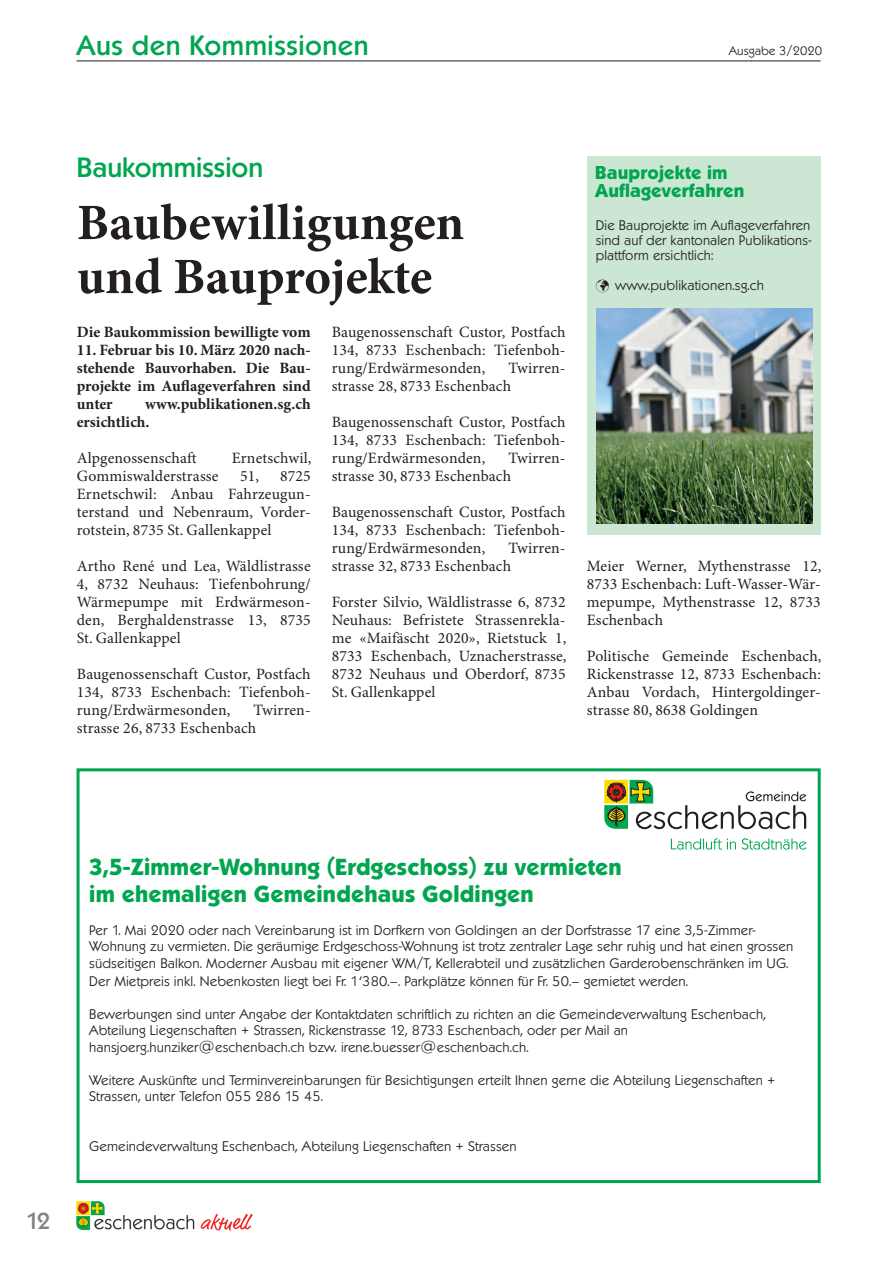
<style>
.page{position:relative;width:893px;height:1263px;background:#fff}
.page>*{position:absolute;margin:0;border:0;box-sizing:border-box;transform-origin:0 0}
.t1{font:700 51px/54px "Minion Pro";color:#231f20}
.t2{font:500 27px "Koblenz TS";letter-spacing:.02em;color:#00a54f}
.t3{font:500 27px "Koblenz TS";color:#00a54f}
.t4{font:700 22.5px/27px "Koblenz TS";letter-spacing:.01em;color:#00a54f}
.t5{font:500 22.5px "Koblenz TS";color:#808285}
.t6{font:700 18px/18px "Koblenz TS";letter-spacing:.01em;color:#00a54f}
.t7{font:15.75px/18px "Minion Pro";letter-spacing:.01em;color:#231f20;text-align:justify}
.t8{font:700 15.75px/18px "Minion Pro";color:#231f20;text-align:justify}
.t9{font:300 13.5px/16.5px "Koblenz TS";letter-spacing:.01em;color:#231f20}
.t10{font:300 12px "Koblenz TS";color:#231f20}
.s1{font-family:"Minion Pro";font-weight:400;font-size:15.75px}
</style>
<div class="page">
<hr style="left:77px;top:61px;width:744px;height:1px;background:#231f20">
<img style="left:76px;top:1201px;width:177px;height:30px">
<div style="left:587px;top:157px;width:234px;height:378px;background:#cbe6d3"></div>
<img style="left:596px;top:308px;width:216px;height:215px">
<div style="left:77px;top:768px;width:744px;height:415px;background:#fff;border:3px solid #00a54f"></div>
<svg style="left:604px;top:780px;width:202px;height:70px"></svg>
<h2 class="t2" style="left:77px;top:29px;width:294px">Aus den Kommissionen</h2>
<p class="t10" style="left:729px;top:43px;width:95px">Ausgabe 3/2020</p>
<h2 class="t3" style="left:77px;top:151px;width:188px">Baukommission</h2>
<h1 class="t1" style="left:77px;top:198px;width:389px">Baubewilligungen und Bauprojekte</h1>
<p class="t8" style="left:77px;top:324px;width:235px">Die Baukommission bewilligte vom</p>
<p class="t8" style="left:77px;top:342px;width:235px">11. Februar bis 10. März 2020 nach&shy;stehende Bauvorhaben. Die Bau&shy;projekte im Auflageverfahren sind unter</p>
<p class="t7" style="left:332px;top:324px;width:235px">Baugenossenschaft Custor, Postfach 134, 8733 Eschenbach: Tiefenboh&shy;rung/Erdwärmesonden,</p>
<p class="t7" style="left:332px;top:360px;width:235px;text-indent:177px">Twirren&shy;strasse 28, 8733 Eschenbach</p>
<p class="t7" style="left:332px;top:414px;width:235px">Baugenossenschaft Custor, Postfach 134, 8733 Eschenbach: Tiefenboh&shy;rung/Erdwärmesonden,</p>
<p class="t8" style="left:77px;top:396px;width:235px;text-indent:68px">www.publikationen.sg.ch ersichtlich.</p>
<p class="t7" style="left:77px;top:450px;width:121px">Alpgenossenschaft</p>
<p class="t7" style="left:232px;top:450px;width:81px">Ernetschwil,</p>
<p class="t7" style="left:77px;top:468px;width:143px">Gommiswalderstrasse</p>
<p class="t7" style="left:240px;top:468px;width:21px">51,</p>
<p class="t7" style="left:332px;top:450px;width:235px;text-indent:177px">Twirren&shy;strasse 30, 8733 Eschenbach</p>
<p class="t7" style="left:332px;top:504px;width:235px">Baugenossenschaft Custor, Postfach 134, 8733 Eschenbach: Tiefenboh&shy;rung/Erdwärmesonden,</p>
<p class="t7" style="left:77px;top:468px;width:235px;text-indent:203px">8725<br>Ernetschwil: Anbau Fahrzeugun&shy;terstand und Nebenraum, Vorder&shy;rotstein, 8735 St. Gallenkappel</p>
<p class="t7" style="left:77px;top:558px;width:235px">Artho René und Lea, Wäldlistrasse 4, 8732 Neuhaus: Tiefenbohrung/ Wärmepumpe mit Erdwärmeson&shy;den, Berghaldenstrasse 13, 8735<br>St. Gallenkappel</p>
<p class="t7" style="left:77px;top:666px;width:235px">Baugenossenschaft Custor, Postfach 134, 8733 Eschenbach: Tiefenboh&shy;rung/Erdwärmesonden,</p>
<p class="t7" style="left:332px;top:540px;width:235px;text-indent:177px">Twirren&shy;strasse 32, 8733 Eschenbach</p>
<p class="t7" style="left:332px;top:594px;width:236px">Forster Silvio, Wäldlistrasse 6, 8732<br>Neuhaus: Befristete Strassenrekla&shy;me «Maifäscht 2020», Rietstuck 1, 8733 Eschenbach, Uznacherstrasse, 8732 Neuhaus und Oberdorf, 8735<br>St. Gallenkappel</p>
<p class="t7" style="left:77px;top:702px;width:235px;text-indent:177px">Twirren&shy;strasse 26, 8733 Eschenbach</p>
<p class="t6" style="left:595px;top:163px;width:150px">Bauprojekte im<br>Auflageverfahren</p>
<p class="t9" style="left:596px;top:217px;width:218px;line-height:15px;text-align:justify">Die Bauprojekte im Auflageverfahren sind auf der kantonalen Publikations&shy;plattform ersichtlich:</p>
<p class="t9" style="left:596px;top:276px;width:170px">✓ www.publikationen.sg.ch</p>
<p class="t7" style="left:587px;top:558px;width:236px">Meier Werner, Mythenstrasse 12, 8733 Eschenbach: Luft-Wasser-Wär&shy;mepumpe, Mythenstrasse 12, 8733<br>Eschenbach</p>
<p class="t7" style="left:587px;top:648px;width:236px">Politische Gemeinde Eschenbach, Rickenstrasse 12, 8733 Eschenbach:<br>Anbau Vordach, Hintergoldinger&shy;strasse 80, 8638 Goldingen</p>
<h3 class="t5" style="left:26px;top:1207px;width:26px">12</h3>
<h3 class="t4" style="left:89px;top:853px;width:534px">3,5-Zimmer-Wohnung (Erdgeschoss) zu vermieten im ehemaligen Gemeindehaus Goldingen</h3>
<p class="t9" style="left:89px;top:922px;width:706px">Per 1. Mai 2020 oder nach Vereinbarung ist im Dorfkern von Goldingen an der Dorfstrasse 17 eine 3,5-Zimmer-<br>Wohnung zu vermieten. Die geräumige Erdgeschoss-Wohnung ist trotz zentraler Lage sehr ruhig und hat einen grossen südseitigen Balkon. Moderner Ausbau mit eigener WM/T, Kellerabteil und zusätzlichen Garderobenschränken im UG.</p>
<p class="t9" style="left:89px;top:973px;width:600px">Der Mietpreis inkl. Nebenkosten liegt bei Fr. 1‘380.<span class="s1">–</span>. Parkplätze können für Fr. 50.<span class="s1">–</span> gemietet werden.</p>
<p class="t9" style="left:89px;top:1006px;width:678px">Bewerbungen sind unter Angabe der Kontaktdaten schriftlich zu richten an die Gemeindeverwaltung Eschenbach,<br>Abteilung Liegenschaften + Strassen, Rickenstrasse 12, 8733 Eschenbach, oder per Mail an hansjoerg.hunziker@eschenbach.ch bzw. irene.buesser@eschenbach.ch.</p>
<p class="t9" style="left:89px;top:1072px;width:688px">Weitere Auskünfte und Terminvereinbarungen für Besichtigungen erteilt Ihnen gerne die Abteilung Liegenschaften +<br>Strassen, unter Telefon 055 286 15 45.</p>
<p class="t9" style="left:89px;top:1138px;width:429px">Gemeindeverwaltung Eschenbach, Abteilung Liegenschaften + Strassen</p>
</div>
